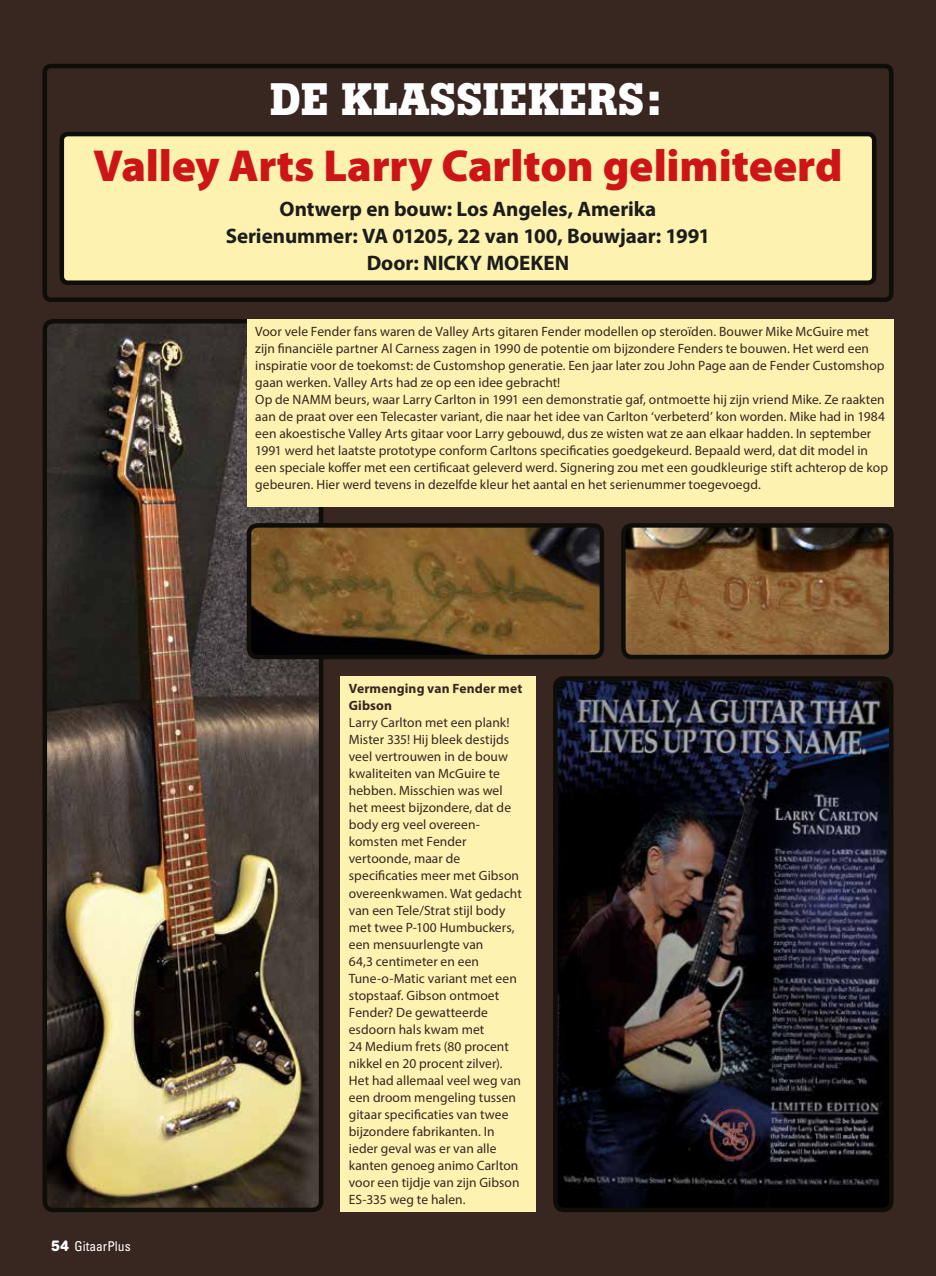
<style>
.page{position:relative;width:936px;height:1276px;background:#fff}
.page>*{position:absolute;margin:0;border:0;box-sizing:border-box;transform-origin:0 0}
.t1{font:900 45px "Myriad Pro";letter-spacing:-.005em;color:#cd1518}
.t2{font:700 45px "Boton";letter-spacing:.015em;color:#fff}
.t3{font:700 21px/27px "Myriad Pro";color:#1c1c1b;text-align:center}
.t4{font:13.5px/17px "Myriad Pro";letter-spacing:.005em;color:#382621}
.t5{font:700 13.5px/17px "Myriad Pro";letter-spacing:.01em;color:#382621}
.t6{font:condensed 13.5px "Univers";color:#fff}
.s1{font-family:"AG Book Rounded";font-weight:700;font-stretch:normal;font-size:15px}
</style>
<div class="page">
<div style="left:0;top:0;width:935px;height:1276px;background:#382621"></div>
<div style="left:340px;top:676px;width:196px;height:536px;background:#fdf2af"></div>
<div style="left:43px;top:64px;width:850px;height:238px;border:4px solid #0e0d08;border-radius:6px"></div>
<div style="left:62px;top:134px;width:812px;height:149px;background:#fdf2af;border-radius:6px"></div>
<div style="left:60px;top:132px;width:816px;height:153px;border:4px solid #0e0d08;border-radius:6px"></div>
<img style="left:48px;top:324px;width:270px;height:883px">
<div style="left:43px;top:319px;width:280px;height:893px;border:4px solid #0e0d08;border-radius:9px"></div>
<img style="left:558px;top:681px;width:330px;height:526px">
<div style="left:553px;top:676px;width:340px;height:536px;border:4px solid #0e0d08;border-radius:9px"></div>
<img style="left:626px;top:528px;width:262px;height:126px">
<div style="left:621px;top:523px;width:272px;height:136px;border:4px solid #0e0d08;border-radius:9px"></div>
<img style="left:252px;top:528px;width:347px;height:126px">
<div style="left:247px;top:523px;width:357px;height:136px;border:4px solid #0e0d08;border-radius:9px"></div>
<div style="left:247px;top:319px;width:646px;height:187px;background:#fdf2af"></div>
<h1 class="t2" style="left:270px;top:72px;width:392px">DE KLASSIEKERS:</h1>
<h1 class="t1" style="left:93px;top:135px;width:751px">Valley Arts Larry Carlton gelimiteerd</h1>
<h2 class="t3" style="left:226px;top:195px;width:486px">Ontwerp en bouw: Los Angeles, Amerika<br>Serienummer: VA 01205, 22 van 100, Bouwjaar: 1991<br>Door: NICKY MOEKEN</h2>
<p class="t4" style="left:255px;top:323px;width:634px">Voor vele Fender fans waren de Valley Arts gitaren Fender modellen op steroïden. Bouwer Mike McGuire met zijn financiële partner Al Carness zagen in 1990 de potentie om bijzondere Fenders te bouwen. Het werd een inspiratie voor de toekomst: de Customshop generatie. Een jaar later zou John Page aan de Fender Customshop gaan werken. Valley Arts had ze op een idee gebracht!<br>Op de NAMM beurs, waar Larry Carlton in 1991 een demonstratie gaf, ontmoette hij zijn vriend Mike. Ze raakten aan de praat over een Telecaster variant, die naar het idee van Carlton ‘verbeterd’ kon worden. Mike had in 1984 een akoestische Valley Arts gitaar voor Larry gebouwd, dus ze wisten wat ze aan elkaar hadden. In september 1991 werd het laatste prototype conform Carltons specificaties goedgekeurd. Bepaald werd, dat dit model in een speciale koffer met een certificaat geleverd werd. Signering zou met een goudkleurige stift achterop de kop gebeuren. Hier werd tevens in dezelfde kleur het aantal en het serienummer toegevoegd.</p>
<p class="t6" style="left:51px;top:1238px;width:81px"><span class="s1">54</span> GitaarPlus</p>
<p class="t5" style="left:349px;top:680px;width:175px">Vermenging van Fender met<br>Gibson</p>
<p class="t4" style="left:349px;top:714px;width:174px">Larry Carlton met een plank!<br>Mister 335! Hij bleek destijds veel vertrouwen in de bouw kwaliteiten van McGuire te hebben. Misschien was wel het meest bijzondere, dat de body erg veel overeen&shy;komsten met Fender vertoonde, maar de specificaties meer met Gibson overeenkwamen. Wat gedacht van een Tele/Strat stijl body met twee P-100 Humbuckers, een mensuurlengte van<br>64,3 centimeter en een<br>Tune-o-Matic variant met een stopstaaf. Gibson ontmoet<br>Fender? De gewatteerde esdoorn hals kwam met<br>24 Medium frets (80 procent nikkel en 20 procent zilver).<br>Het had allemaal veel weg van een droom mengeling tussen gitaar specificaties van twee bijzondere fabrikanten. In ieder geval was er van alle kanten genoeg animo Carlton voor een tijdje van zijn Gibson<br>ES-335 weg te halen.</p>
</div>
